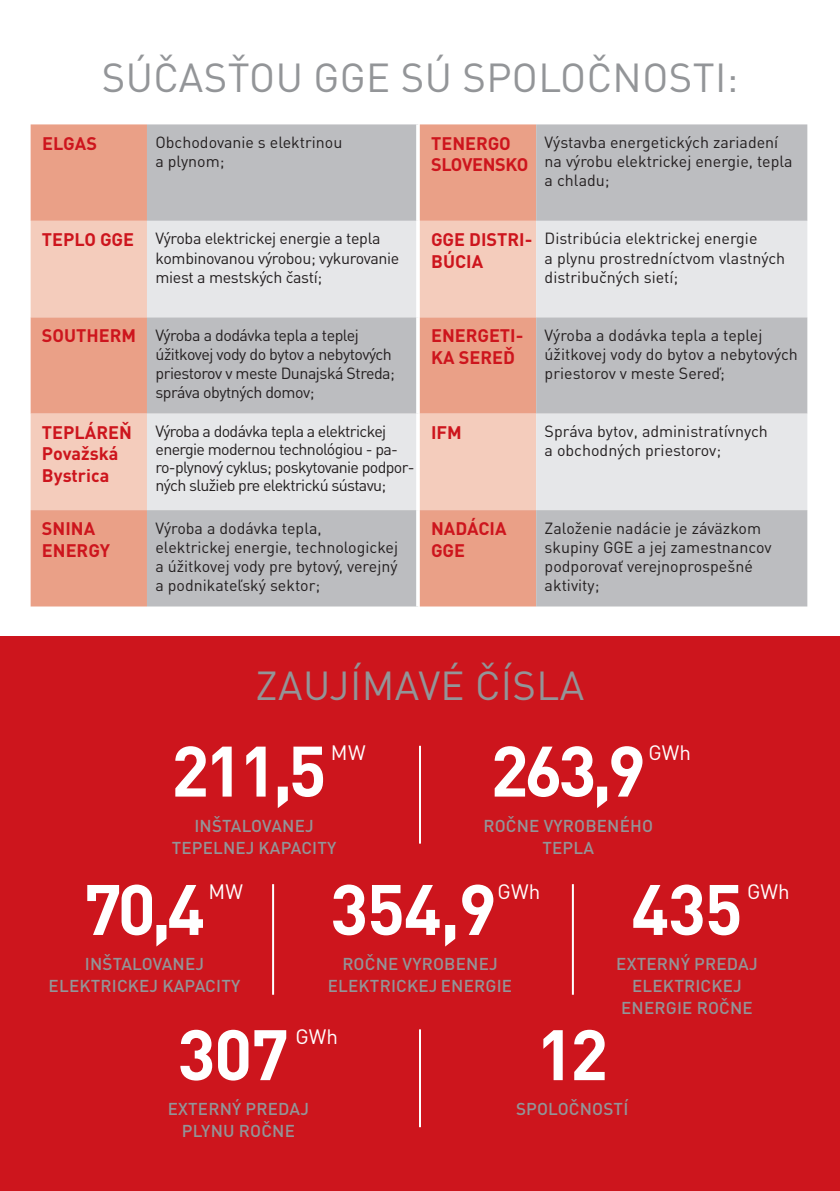
<style>
.page{position:relative;width:840px;height:1191px;background:#fff}
.page>*{position:absolute;margin:0;border:0;box-sizing:border-box;transform-origin:0 0}
.t1{font:700 70.2px "DIN Pro";letter-spacing:-.04em;color:#fff}
.t2{font:40px "DIN Pro";letter-spacing:.01em;color:#939598}
.t3{font:20.6px "DIN Pro";letter-spacing:.005em;color:#fff}
.t4{font:700 18px/21.6px "DIN Pro";color:#cd151d}
.t5{font:700 18px/21.6px "DIN Pro";letter-spacing:-.02em;color:#cd151d}
.t6{font:500 17px/22px "DIN Pro";letter-spacing:.01em;color:#939598;text-align:center}
.t7{font:16px/19.2px "DIN Pro";letter-spacing:-.01em;color:#231f20}
.t8{font:16px/18px "DIN Pro";letter-spacing:-.04em;color:#231f20}
.t9{font:16px/19.2px "DIN Pro";letter-spacing:-.03em;color:#231f20}
</style>
<div class="page">
<div style="left:0;top:636px;width:839px;height:555px;background:#cd151d"></div>
<hr style="left:272px;top:884px;width:2px;height:110px;background:#fff">
<hr style="left:571px;top:884px;width:2px;height:110px;background:#fff">
<hr style="left:419px;top:746px;width:2px;height:97px;background:#fff">
<hr style="left:419px;top:1029px;width:2px;height:98px;background:#fff">
<div style="left:31px;top:124px;width:116px;height:482px;background:#eaa087"></div>
<div style="left:147px;top:124px;width:269px;height:482px;background:#bcbdc0"></div>
<svg style="left:31px;top:221px;width:116px;height:289px;background:#f0bdaa"></svg>
<svg style="left:147px;top:221px;width:269px;height:289px;background:#d8d9db"></svg>
<svg style="left:416px;top:124px;width:2px;height:97px"></svg>
<svg style="left:416px;top:317px;width:1px;height:97px"></svg>
<svg style="left:416px;top:510px;width:1px;height:96px"></svg>
<div style="left:419px;top:124px;width:117px;height:482px;background:#eaa087"></div>
<div style="left:536px;top:124px;width:270px;height:482px;background:#bcbdc0"></div>
<svg style="left:419px;top:221px;width:117px;height:289px;background:#f0bdab"></svg>
<svg style="left:536px;top:221px;width:270px;height:289px;background:#d8d9db"></svg>
<p class="t2" style="left:102px;top:50px;width:638px">SÚČASŤOU GGE SÚ SPOLOČNOSTI:</p>
<p class="t4" style="left:42px;top:131px;width:56px">ELGAS</p>
<p class="t7" style="left:155px;top:132px;width:188px">Obchodovanie s elektrinou a plynom;</p>
<p class="t4" style="left:42px;top:228px;width:93px">TEPLO GGE</p>
<p class="t7" style="left:155px;top:228px;width:245px">Výroba elektrickej energie a tepla kombinovanou výrobou; vykurovanie miest a mestských častí;</p>
<p class="t4" style="left:42px;top:324px;width:96px">SOUTHERM</p>
<p class="t9" style="left:155px;top:325px;width:241px">Výroba a dodávka tepla a teplej úžitkovej vody do bytov a nebytových priestorov v meste Dunajská Streda; správa obytných domov;</p>
<p class="t4" style="left:42px;top:421px;width:91px">TEPLÁREŇ<br>Považská<br>Bystrica</p>
<p class="t8" style="left:155px;top:422px;width:260px">Výroba a dodávka tepla a elektrickej energie modernou technológiou - pa&shy;ro-plynový cyklus; poskytovanie podpor&shy;ných služieb pre elektrickú sústavu;</p>
<p class="t4" style="left:42px;top:517px;width:69px">SNINA<br>ENERGY</p>
<p class="t7" style="left:155px;top:517px;width:244px">Výroba a dodávka tepla, elektrickej energie, technologickej a úžitkovej vody pre bytový, verejný a podnikateľský sektor;</p>
<p class="t5" style="left:431px;top:131px;width:99px">TENERGO<br>SLOVENSKO</p>
<p class="t7" style="left:544px;top:132px;width:249px">Výstavba energetických zariadení na výrobu elektrickej energie, tepla a chladu;</p>
<p class="t4" style="left:431px;top:228px;width:103px">GGE DISTRI-<br>BÚCIA</p>
<p class="t7" style="left:544px;top:228px;width:242px">Distribúcia elektrickej energie<br>a plynu prostredníctvom vlastných distribučných sietí;</p>
<p class="t4" style="left:431px;top:324px;width:94px">ENERGETI-<br>KA SEREĎ</p>
<p class="t7" style="left:544px;top:325px;width:254px">Výroba a dodávka tepla a teplej úžitkovej vody do bytov a nebytových priestorov v meste Sereď;</p>
<p class="t4" style="left:431px;top:421px;width:32px">IFM</p>
<p class="t7" style="left:544px;top:421px;width:224px">Správa bytov, administratívnych</p>
<p class="t7" style="left:544px;top:440px;width:178px">a obchodných priestorov;</p>
<p class="t4" style="left:431px;top:517px;width:77px">NADÁCIA<br>GGE</p>
<p class="t7" style="left:544px;top:517px;width:228px">Založenie nadácie je záväzkom skupiny GGE a jej zamestnancov podporovať verejnoprospešné aktivity;</p>
<p class="t2" style="left:255px;top:658px;width:330px">ZAUJÍMAVÉ ČÍSLA</p>
<p class="t1" style="left:171px;top:723px;width:157px">211,5</p>
<p class="t3" style="left:331px;top:739px;width:36px">MW</p>
<p class="t6" style="left:172px;top:814px;width:166px">INŠTALOVANEJ<br>TEPELNEJ KAPACITY</p>
<p class="t1" style="left:490px;top:723px;width:157px">263,9</p>
<p class="t3" style="left:648px;top:739px;width:44px">GWh</p>
<p class="t6" style="left:483px;top:814px;width:171px">ROČNE VYROBENÉHO<br>TEPLA</p>
<p class="t1" style="left:84px;top:862px;width:123px">70,4</p>
<p class="t3" style="left:208px;top:877px;width:36px">MW</p>
<p class="t1" style="left:630px;top:862px;width:113px">435</p>
<p class="t3" style="left:746px;top:877px;width:44px">GWh</p>
<p class="t1" style="left:330px;top:862px;width:168px">354,9</p>
<p class="t3" style="left:497px;top:877px;width:44px">GWh</p>
<p class="t6" style="left:49px;top:952px;width:193px">INŠTALOVANEJ<br>ELEKTRICKEJ KAPACITY</p>
<p class="t6" style="left:616px;top:952px;width:143px">EXTERNÝ PREDAJ<br>ELEKTRICKEJ</p>
<p class="t6" style="left:620px;top:996px;width:133px">ENERGIE ROČNE</p>
<p class="t6" style="left:342px;top:952px;width:157px">ROČNE VYROBENEJ</p>
<p class="t6" style="left:327px;top:974px;width:186px">ELEKTRICKEJ ENERGIE</p>
<p class="t1" style="left:177px;top:1007px;width:113px">307</p>
<p class="t3" style="left:295px;top:1022px;width:44px">GWh</p>
<p class="t6" style="left:168px;top:1097px;width:143px">EXTERNÝ PREDAJ<br>PLYNU ROČNE</p>
<p class="t1" style="left:536px;top:1007px;width:74px">12</p>
<p class="t6" style="left:515px;top:1097px;width:114px">SPOLOČNOSTÍ</p>
</div>
